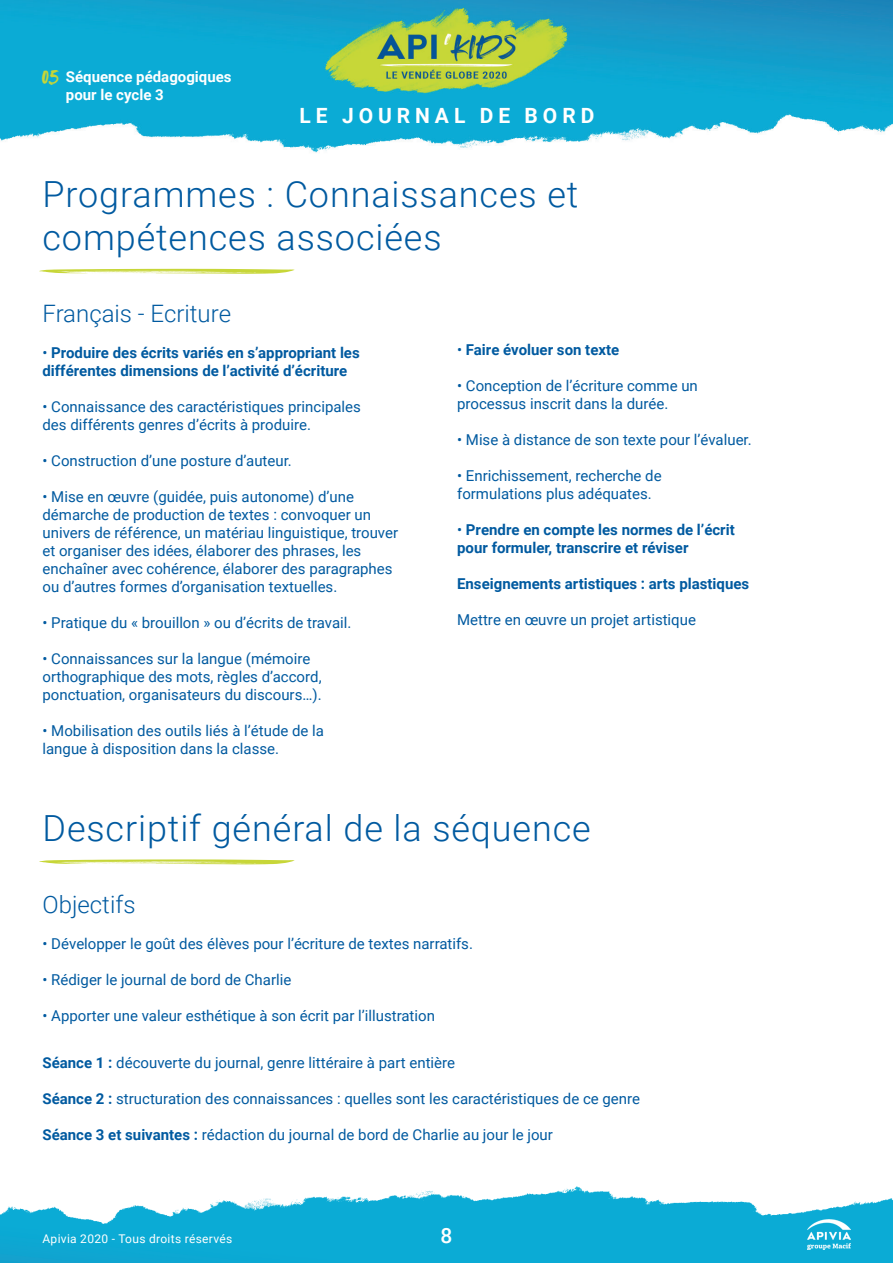
<style>
.page{position:relative;width:893px;height:1263px;background:#fff}
.page>*{position:absolute;margin:0;border:0;box-sizing:border-box;transform-origin:0 0}
.t1{font:300 36px/43.2px "Roboto";letter-spacing:.025em;color:#015aa0}
.t2{font:300 24px "Roboto";color:#015aa0}
.t3{font:700 21px "Roboto";letter-spacing:.235em;color:#fff}
.t4{font:500 21px "Roboto";color:#fff}
.t5{font:15px/18px "Roboto";color:#015aa0}
.t6{font:700 15px/18px "Roboto";color:#015aa0}
.t7{font:700 15px/18px "Roboto";color:#fff}
.t8{font:15px "Rocked ALT";color:#c7d638}
.t9{font:12px "Roboto";letter-spacing:.025em;color:#fff}
.s1{font-weight:400}
.s2{font-weight:700}
</style>
<div class="page">
<img style="left:0;top:0;width:893px;height:153px">
<img style="left:0;top:1186px;width:893px;height:77px">
<img style="left:808px;top:1219px;width:42px;height:30px">
<svg style="left:39px;top:269px;width:255px;height:5px"></svg>
<svg style="left:39px;top:859px;width:255px;height:5px"></svg>
<p class="t8" style="left:42px;top:67px;width:18px">05</p>
<p class="t7" style="left:66px;top:67px;width:167px">Séquence pédagogiques pour le cycle 3</p>
<h3 class="t3" style="left:299px;top:101px;width:296px">LE JOURNAL DE BORD</h3>
<h1 class="t1" style="left:43px;top:171px;width:537px">Programmes : Connaissances et compétences associées</h1>
<h2 class="t2" style="left:43px;top:296px;width:190px">Français - Ecriture</h2>
<p class="t6" style="left:43px;top:343px;width:319px"><span class="s1">•</span> Produire des écrits variés en s’appropriant les différentes dimensions de l’activité d’écriture</p>
<p class="t5" style="left:43px;top:397px;width:320px">• Connaissance des caractéristiques principales des différents genres d’écrits à produire.</p>
<p class="t5" style="left:43px;top:451px;width:251px">• Construction d’une posture d’auteur.</p>
<p class="t5" style="left:43px;top:487px;width:357px">• Mise en œuvre (guidée, puis autonome) d’une démarche de production de textes : convoquer un univers de référence, un matériau linguistique, trouver et organiser des idées, élaborer des phrases, les enchaîner avec cohérence, élaborer des paragraphes ou d’autres formes d’organisation textuelles.</p>
<p class="t5" style="left:43px;top:613px;width:310px">• Pratique du « brouillon » ou d’écrits de travail.</p>
<p class="t5" style="left:43px;top:649px;width:281px">• Connaissances sur la langue (mémoire orthographique des mots, règles d’accord, ponctuation, organisateurs du discours…).</p>
<p class="t5" style="left:43px;top:721px;width:283px">• Mobilisation des outils liés à l’étude de la langue à disposition dans la classe.</p>
<p class="t6" style="left:457px;top:340px;width:164px"><span class="s1">•</span> Faire évoluer son texte</p>
<p class="t5" style="left:457px;top:376px;width:242px">• Conception de l’écriture comme un processus inscrit dans la durée.</p>
<p class="t5" style="left:457px;top:430px;width:296px">• Mise à distance de son texte pour l’évaluer.</p>
<p class="t5" style="left:457px;top:466px;width:206px">• Enrichissement, recherche de formulations plus adéquates.</p>
<p class="t6" style="left:457px;top:520px;width:279px"><span class="s1">•</span> Prendre en compte les normes de l’écrit pour formuler, transcrire et réviser</p>
<p class="t6" style="left:457px;top:574px;width:294px">Enseignements artistiques : arts plastiques</p>
<p class="t5" style="left:457px;top:610px;width:240px">Mettre en œuvre un projet artistique</p>
<h1 class="t1" style="left:43px;top:805px;width:550px">Descriptif général de la séquence</h1>
<h2 class="t2" style="left:43px;top:888px;width:94px">Objectifs</h2>
<p class="t5" style="left:43px;top:934px;width:432px">• Développer le goût des élèves pour l’écriture de textes narratifs.</p>
<p class="t5" style="left:43px;top:970px;width:250px">• Rédiger le journal de bord de Charlie</p>
<p class="t5" style="left:43px;top:1006px;width:394px">• Apporter une valeur esthétique à son écrit par l’illustration</p>
<p class="t5" style="left:43px;top:1053px;width:414px"><span class="s2">Séance 1 :</span> découverte du journal, genre littéraire à part entière</p>
<p class="t5" style="left:43px;top:1089px;width:599px"><span class="s2">Séance 2 :</span> structuration des connaissances : quelles sont les caractéristiques de ce genre</p>
<p class="t5" style="left:43px;top:1125px;width:512px"><span class="s2">Séance 3 et suivantes :</span> rédaction du journal de bord de Charlie au jour le jour</p>
<p class="t9" style="left:43px;top:1230px;width:191px">Apivia 2020 - Tous droits réservés</p>
<h3 class="t4" style="left:440px;top:1220px;width:13px">8</h3>
</div>
